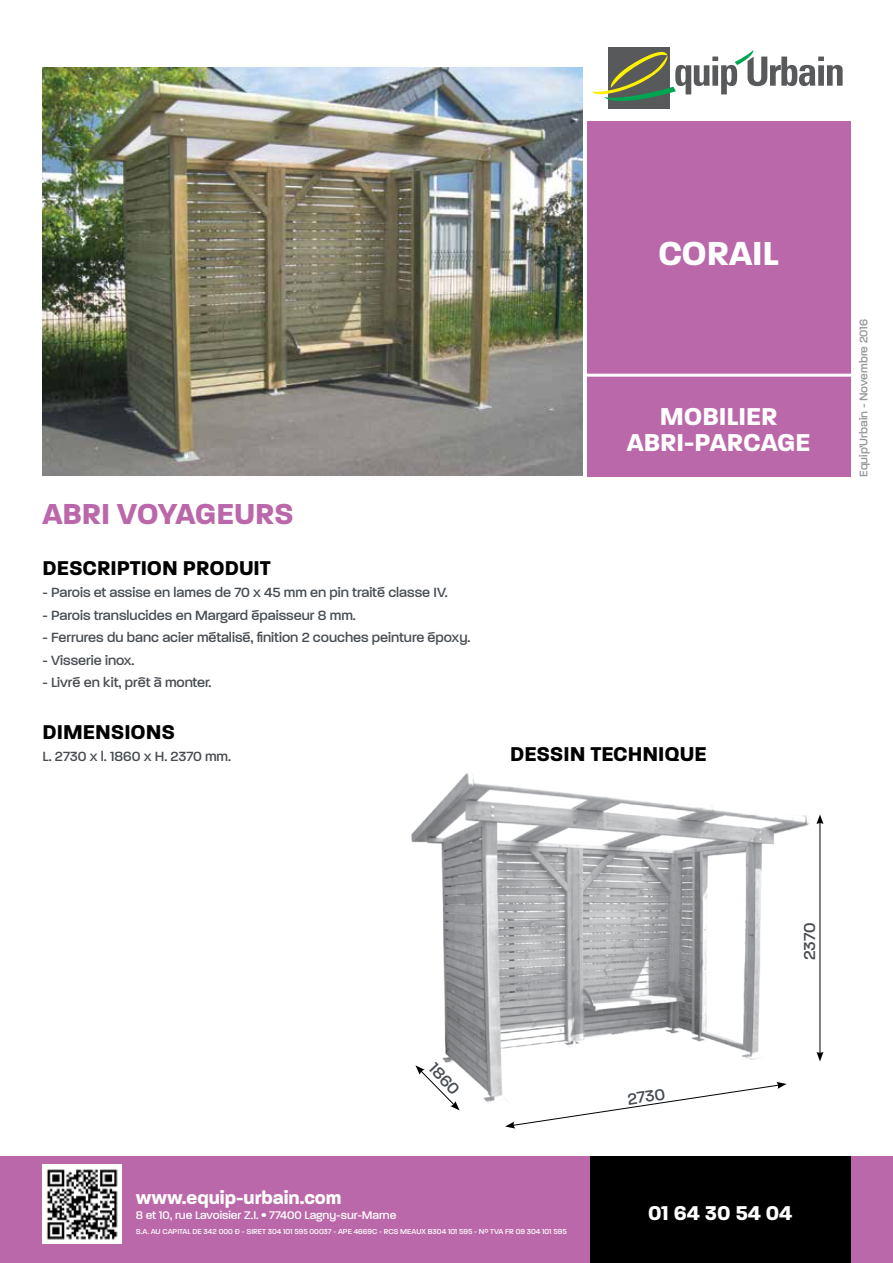
<style>
.page{position:relative;width:893px;height:1263px;background:#fff}
.page>*{position:absolute;margin:0;border:0;box-sizing:border-box;transform-origin:0 0}
.t1{font:700 45px "Paralucent";color:#fff}
.t2{font:700 39px "Paralucent";color:#bb68aa}
.t3{font:700 33px/25.5px "Paralucent";color:#fff;text-align:center}
.t4{font:700 27px "Paralucent";color:#000}
.t5{font:700 27px "Paralucent";color:#fff}
.t6{font:700 24px "Paralucent";color:#fff}
.t7{font:500 21.45px "Paralucent";color:#464c51}
.t8{font:500 18px "Paralucent";color:#464c51}
.t9{font:500 15px "Paralucent";color:#fff}
.t10{font:500 15px "Paralucent";color:#939598}
.t11{font:500 9.75px "Paralucent";color:#fff}
.s1{font-size:7.5px}
</style>
<div class="page">
<div style="left:587px;top:121px;width:263px;height:355px;background:#bb68aa"></div>
<div style="left:0;top:1157px;width:893px;height:106px;background:#bb68aa"></div>
<div style="left:590px;top:1157px;width:260px;height:106px;background:#000"></div>
<hr style="left:587px;top:374px;width:306px;height:3px;background:#fff">
<img style="left:43px;top:1164px;width:79px;height:80px">
<img style="left:411px;top:773px;width:413px;height:338px">
<div style="left:609px;top:47px;width:61px;height:61px;background:#58595b"></div>
<svg style="left:592px;top:49px;width:251px;height:54px"></svg>
<img style="left:43px;top:68px;width:540px;height:408px">
<svg style="left:505px;top:1082px;width:281px;height:46px"></svg>
<svg style="left:415px;top:1065px;width:45px;height:45px"></svg>
<hr style="left:819px;top:822px;width:1px;height:232px;background:#000">
<svg style="left:816px;top:814px;width:7px;height:10px"></svg>
<svg style="left:816px;top:1052px;width:7px;height:9px"></svg>
<h1 class="t1" style="left:658px;top:229px;width:122px">CORAIL</h1>
<h2 class="t2" style="left:43px;top:492px;width:253px">ABRI VOYAGEURS</h2>
<h3 class="t4" style="left:43px;top:553px;width:230px">DESCRIPTION PRODUIT</h3>
<p class="t8" style="left:43px;top:583px;width:407px">- Parois et assise en lames de 70 x 45 mm en pin traité classe IV.</p>
<p class="t8" style="left:43px;top:605px;width:315px">- Parois translucides en Margard épaisseur 8 mm.</p>
<p class="t8" style="left:43px;top:628px;width:429px">- Ferrures du banc acier métalisé, finition 2 couches peinture époxy.</p>
<p class="t8" style="left:43px;top:650px;width:94px">- Visserie inox.</p>
<p class="t8" style="left:43px;top:673px;width:170px">- Livré en kit, prêt à monter.</p>
<h3 class="t4" style="left:43px;top:717px;width:134px">DIMENSIONS</h3>
<p class="t8" style="left:43px;top:747px;width:190px">L. 2730 x l. 1860 x H. 2370 mm.</p>
<h3 class="t3" style="left:627px;top:403px;width:185px">MOBILIER<br>ABRI-PARCAGE</h3>
<h3 class="t4" style="left:510px;top:739px;width:198px">DESSIN TECHNIQUE</h3>
<p class="t10" style="left:855px;top:477px;width:159px;rotate:-90deg">Equip’Urbain - Novembre 2016</p>
<p class="t7" style="left:440px;top:1057px;width:38px;rotate:47deg">1860</p>
<h3 class="t6" style="left:136px;top:1185px;width:207px">www.equip-urbain.com</h3>
<p class="t9" style="left:136px;top:1207px;width:262px">8 et 10, rue Lavoisier Z.I. <span class="s1">•</span> 77400 Lagny-sur-Marne</p>
<p class="t11" style="left:136px;top:1226px;width:432px">S.A. AU CAPITAL DE 342 000 € - SIRET 304 101 595 00037 - APE 4669C - RCS MEAUX B304 101 595 - N° TVA FR 09 304 101 595</p>
<p class="t7" style="left:798px;top:960px;width:39px;rotate:-90deg">2370</p>
<p class="t7" style="left:626px;top:1088px;width:39px;rotate:-9deg">2730</p>
<h3 class="t5" style="left:648px;top:1199px;width:146px">01 64 30 54 04</h3>
</div>
